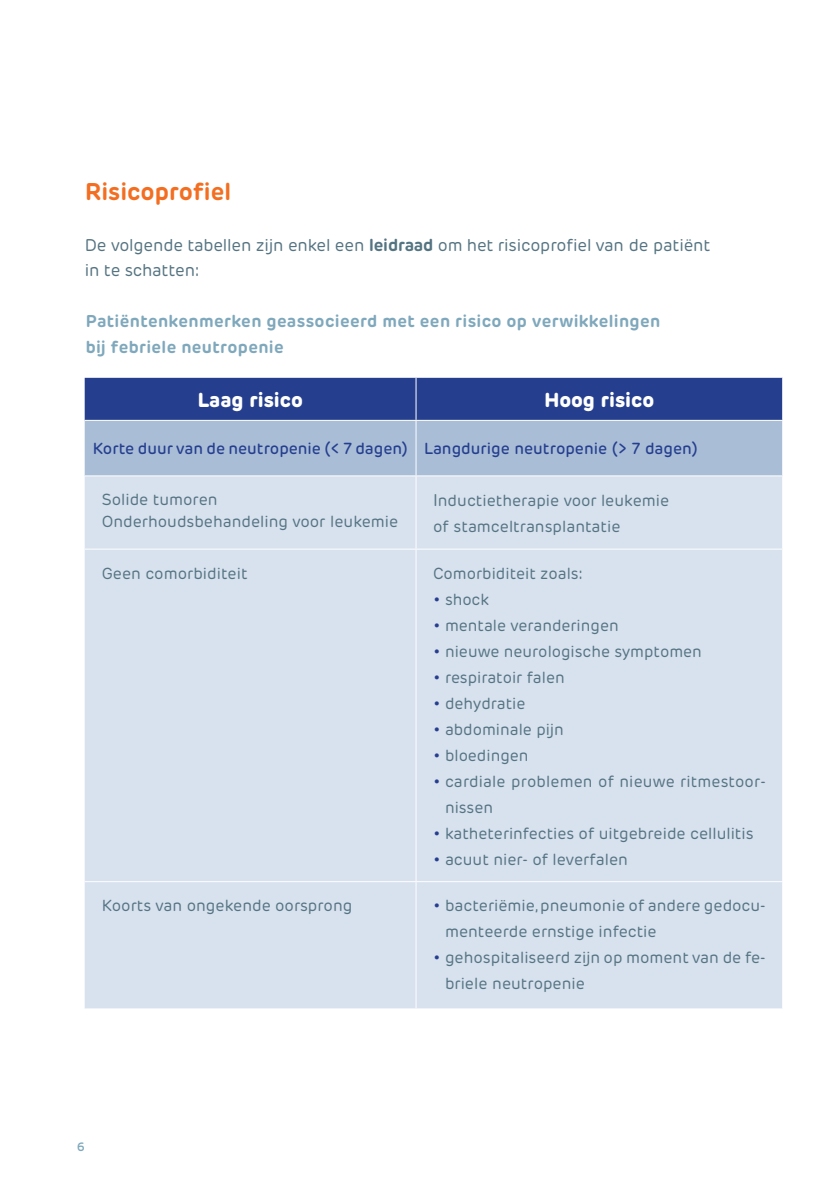
<style>
.page{position:relative;width:840px;height:1191px;background:#fff}
.page>*{position:absolute;margin:0;border:0;box-sizing:border-box;transform-origin:0 0}
.TITEL_N2{font:700 24px "Rubrik New";color:#f36e21}
.BROODTEKST{font:800 20px "Rubrik New";color:#fff}
.BROODTEKST-2{font:17px/25.6px "Rubrik New";letter-spacing:-.01em;color:#557482}
.TITEL_N4{font:700 17px/25.6px "Rubrik New";letter-spacing:.02em;color:#7fa8bc}
.BROODTEKST-3{font:16px/26px "Rubrik New";color:#557482}
.BROODTEKST-4{font:500 16px "Rubrik New";color:#253f8e}
.t1{font:600 12px "Rubrik New";color:#7fa8bc}
.s1{font-weight:700}
.s2{font-size:17px}
.s3{font-weight:500;color:#253f8e}
</style>
<div class="page">
<svg style="left:85px;top:378px;width:696px;height:97px;background:#6f86b7"></svg>
<div style="left:85px;top:476px;width:696px;height:532px;background:#d8e1ee"></div>
<hr style="left:415px;top:378px;width:1px;height:42px;background:#fff">
<hr style="left:85px;top:420px;width:331px;height:1px;background:#fff">
<hr style="left:416px;top:420px;width:366px;height:1px;background:#fff">
<hr style="left:415px;top:421px;width:1px;height:54px;background:#fff">
<hr style="left:415px;top:476px;width:1px;height:72px;background:#fff">
<hr style="left:85px;top:548px;width:331px;height:1px;background:#fff">
<hr style="left:416px;top:548px;width:366px;height:1px;background:#fff">
<hr style="left:415px;top:549px;width:1px;height:332px;background:#fff">
<hr style="left:85px;top:881px;width:331px;height:1px;background:#fff">
<hr style="left:416px;top:881px;width:366px;height:1px;background:#fff">
<hr style="left:415px;top:882px;width:1px;height:126px;background:#fff">
<p class="TITEL_N2" style="left:85px;top:176px;width:147px">Risicoprofiel</p>
<p class="BROODTEKST-2" style="left:85px;top:232px;width:626px">De volgende tabellen zijn enkel een <span class="s1">leidraad</span> om het risicoprofiel van de patiënt in te schatten:</p>
<p class="TITEL_N4" style="left:86px;top:309px;width:575px">Patiëntenkenmerken geassocieerd met een risico op verwikkelingen bij febriele neutropenie</p>
<p class="BROODTEKST" style="left:198px;top:387px;width:107px">Laag risico</p>
<p class="BROODTEKST" style="left:544px;top:387px;width:111px">Hoog risico</p>
<p class="BROODTEKST-4" style="left:93px;top:439px;width:316px">Korte duur van de neutropenie (&lt; 7 dagen)</p>
<p class="BROODTEKST-4" style="left:424px;top:439px;width:275px">Langdurige neutropenie (&gt; 7 dagen)</p>
<p class="BROODTEKST-3" style="left:102px;top:487px;width:117px">Solide tumoren</p>
<p class="BROODTEKST-3" style="left:102px;top:509px;width:298px">Onderhoudsbehandeling voor leukemie</p>
<p class="BROODTEKST-3" style="left:433px;top:488px;width:237px"><span class="s2">I</span>nductietherapie voor leukemie</p>
<p class="BROODTEKST-3" style="left:433px;top:514px;width:189px">of stamceltransplantatie</p>
<p class="BROODTEKST-3" style="left:102px;top:560px;width:147px">Geen comorbiditeit</p>
<p class="BROODTEKST-3" style="left:433px;top:560px;width:151px">Comorbiditeit zoals:</p>
<p class="BROODTEKST-3" style="left:433px;top:586px;width:57px"><span class="s3">•</span> shock</p>
<p class="BROODTEKST-3" style="left:433px;top:612px;width:187px"><span class="s3">•</span> mentale veranderingen</p>
<p class="BROODTEKST-3" style="left:433px;top:638px;width:270px"><span class="s3">•</span> nieuwe neurologische symptomen</p>
<p class="BROODTEKST-3" style="left:433px;top:664px;width:133px"><span class="s3">•</span> respiratoir falen</p>
<p class="BROODTEKST-3" style="left:433px;top:690px;width:94px"><span class="s3">•</span> dehydratie</p>
<p class="BROODTEKST-3" style="left:433px;top:716px;width:132px"><span class="s3">•</span> abdominale pijn</p>
<p class="BROODTEKST-3" style="left:433px;top:742px;width:97px"><span class="s3">•</span> bloedingen</p>
<p class="BROODTEKST-3" style="left:445px;top:768px;width:322px;text-indent:-12px"><span class="s3">•</span> cardiale problemen of nieuwe ritmestoor&shy;nissen</p>
<p class="BROODTEKST-3" style="left:433px;top:820px;width:322px"><span class="s3">•</span> katheterinfecties of uitgebreide cellulitis</p>
<p class="BROODTEKST-3" style="left:433px;top:846px;width:196px"><span class="s3">•</span> acuut nier- of leverfalen</p>
<p class="BROODTEKST-3" style="left:102px;top:892px;width:252px">Koorts van ongekende oorsprong</p>
<p class="BROODTEKST-3" style="left:445px;top:892px;width:322px;text-indent:-12px"><span class="s3">•</span> bacteriëmie, pneumonie of andere gedocu&shy;menteerde ernstige infectie</p>
<p class="BROODTEKST-3" style="left:445px;top:944px;width:322px;text-indent:-12px"><span class="s3">•</span> gehospitaliseerd zijn op moment van de fe&shy;briele neutropenie</p>
<p class="t1" style="left:77px;top:1139px;width:10px">6</p>
</div>
